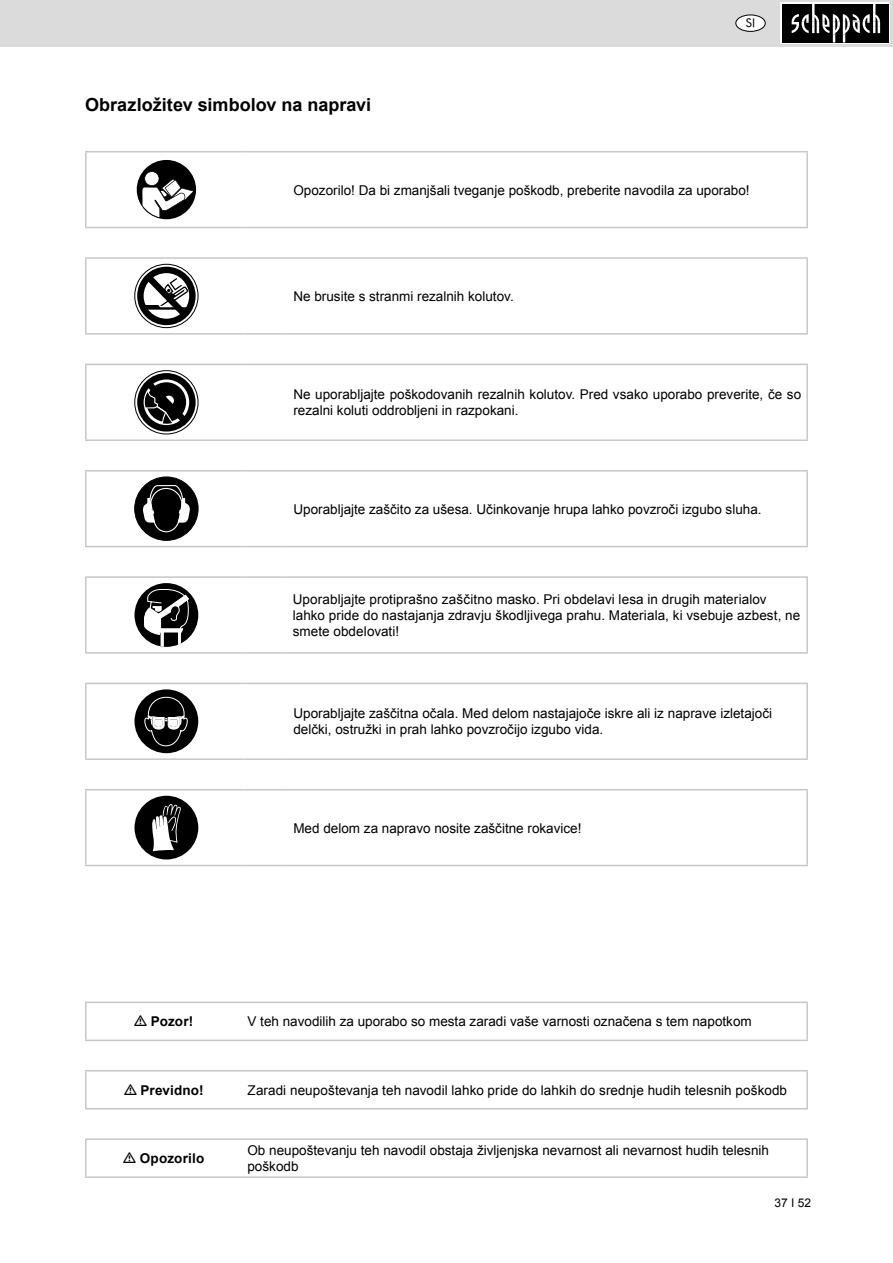
<style>
.page{position:relative;width:893px;height:1263px;background:#fff}
.page>*{position:absolute;margin:0;border:0;box-sizing:border-box;transform-origin:0 0}
.Tabelle_Spalte_1{font:700 18px "Arial";color:#000}
.Übersetzungshinweise{font:13.5px/16.2px "Arial";color:#000}
.Übersetzungshinweise-2{font:700 13.5px "Arial";letter-spacing:.01em;color:#000}
.t1{font:12px "Arial";color:#000}
.t2{font:12px "Futura Book BT";color:#000}
</style>
<div class="page">
<div style="left:0;top:0;width:893px;height:46px;background:#dbdbdb"></div>
<div style="left:780px;top:2px;width:110px;height:42px;background:linear-gradient(to right,#040404,#060606)"></div>
<div style="left:782px;top:4px;width:106px;height:38px;background:#000"></div>
<svg style="left:792px;top:4px;width:88px;height:38px"></svg>
<svg style="left:87px;top:152px;width:719px;height:75px"></svg>
<hr style="left:85px;top:151px;width:159px;height:1px;background:#c7c7c7">
<hr style="left:85px;top:152px;width:2px;height:75px;background:#c7c7c7">
<hr style="left:244px;top:151px;width:41px;height:1px;background:#c7c7c7">
<hr style="left:285px;top:151px;width:523px;height:1px;background:#c7c7c7">
<hr style="left:806px;top:152px;width:2px;height:75px;background:#c7c7c7">
<hr style="left:85px;top:227px;width:159px;height:1px;background:#c7c7c7">
<hr style="left:244px;top:227px;width:41px;height:1px;background:#c7c7c7">
<hr style="left:285px;top:227px;width:523px;height:1px;background:#c7c7c7">
<svg style="left:134px;top:158px;width:64px;height:63px"></svg>
<hr style="left:85px;top:257px;width:159px;height:2px;background:#c7c7c7">
<hr style="left:85px;top:259px;width:2px;height:74px;background:#c7c7c7">
<hr style="left:244px;top:257px;width:41px;height:2px;background:#c7c7c7">
<hr style="left:285px;top:257px;width:523px;height:2px;background:#c7c7c7">
<hr style="left:806px;top:259px;width:2px;height:74px;background:#c7c7c7">
<hr style="left:85px;top:333px;width:159px;height:2px;background:#c7c7c7">
<hr style="left:244px;top:333px;width:41px;height:2px;background:#c7c7c7">
<hr style="left:285px;top:333px;width:523px;height:2px;background:#c7c7c7">
<svg style="left:134px;top:263px;width:65px;height:65px"></svg>
<hr style="left:85px;top:364px;width:159px;height:1px;background:#c7c7c7">
<hr style="left:85px;top:365px;width:2px;height:74px;background:#c7c7c7">
<hr style="left:244px;top:364px;width:41px;height:1px;background:#c7c7c7">
<hr style="left:285px;top:364px;width:523px;height:1px;background:#c7c7c7">
<hr style="left:806px;top:365px;width:2px;height:74px;background:#c7c7c7">
<hr style="left:85px;top:439px;width:159px;height:2px;background:#c7c7c7">
<hr style="left:244px;top:439px;width:41px;height:2px;background:#c7c7c7">
<hr style="left:285px;top:439px;width:523px;height:2px;background:#c7c7c7">
<svg style="left:134px;top:370px;width:65px;height:65px"></svg>
<svg style="left:87px;top:471px;width:719px;height:75px"></svg>
<hr style="left:85px;top:470px;width:159px;height:1px;background:#c7c7c7">
<hr style="left:85px;top:471px;width:2px;height:75px;background:#c7c7c7">
<hr style="left:244px;top:470px;width:41px;height:1px;background:#c7c7c7">
<hr style="left:285px;top:470px;width:523px;height:1px;background:#c7c7c7">
<hr style="left:806px;top:471px;width:2px;height:75px;background:#c7c7c7">
<hr style="left:85px;top:546px;width:159px;height:1px;background:#c7c7c7">
<hr style="left:244px;top:546px;width:41px;height:1px;background:#c7c7c7">
<hr style="left:285px;top:546px;width:523px;height:1px;background:#c7c7c7">
<div style="left:135px;top:477px;width:63px;height:63px;background:#000;border-radius:50%"></div>
<div style="left:135px;top:477px;width:63px;height:63px;border:1px solid #000;border-radius:50%"></div>
<svg style="left:143px;top:482px;width:47px;height:51px"></svg>
<hr style="left:85px;top:576px;width:159px;height:2px;background:#c7c7c7">
<hr style="left:85px;top:578px;width:2px;height:74px;background:#c7c7c7">
<hr style="left:244px;top:576px;width:40px;height:2px;background:#c7c7c7">
<hr style="left:284px;top:576px;width:524px;height:2px;background:#c7c7c7">
<hr style="left:806px;top:578px;width:2px;height:74px;background:#c7c7c7">
<hr style="left:85px;top:652px;width:159px;height:2px;background:#c7c7c7">
<hr style="left:244px;top:652px;width:40px;height:2px;background:#c7c7c7">
<hr style="left:284px;top:652px;width:524px;height:2px;background:#c7c7c7">
<div style="left:135px;top:583px;width:63px;height:64px;background:#000;border-radius:50%"></div>
<svg style="left:144px;top:589px;width:47px;height:58px"></svg>
<svg style="left:87px;top:790px;width:719px;height:75px"></svg>
<hr style="left:85px;top:789px;width:159px;height:1px;background:#c7c7c7">
<hr style="left:85px;top:790px;width:2px;height:75px;background:#c7c7c7">
<hr style="left:244px;top:789px;width:41px;height:1px;background:#c7c7c7">
<hr style="left:285px;top:789px;width:523px;height:1px;background:#c7c7c7">
<hr style="left:806px;top:790px;width:2px;height:75px;background:#c7c7c7">
<hr style="left:85px;top:865px;width:159px;height:1px;background:#c7c7c7">
<hr style="left:244px;top:865px;width:41px;height:1px;background:#c7c7c7">
<hr style="left:285px;top:865px;width:523px;height:1px;background:#c7c7c7">
<div style="left:135px;top:796px;width:63px;height:63px;background:#000;border-radius:50%"></div>
<svg style="left:152px;top:804px;width:29px;height:47px"></svg>
<hr style="left:85px;top:683px;width:159px;height:1px;background:#c7c7c7">
<hr style="left:85px;top:684px;width:2px;height:74px;background:#c7c7c7">
<hr style="left:244px;top:683px;width:41px;height:1px;background:#c7c7c7">
<hr style="left:285px;top:683px;width:523px;height:1px;background:#c7c7c7">
<hr style="left:806px;top:684px;width:2px;height:74px;background:#c7c7c7">
<hr style="left:85px;top:758px;width:159px;height:2px;background:#c7c7c7">
<hr style="left:244px;top:758px;width:41px;height:2px;background:#c7c7c7">
<hr style="left:285px;top:758px;width:523px;height:2px;background:#c7c7c7">
<div style="left:135px;top:689px;width:63px;height:64px;background:#000;border-radius:50%"></div>
<svg style="left:142px;top:689px;width:48px;height:57px"></svg>
<hr style="left:85px;top:1001px;width:154px;height:2px;background:#c7c7c7">
<hr style="left:85px;top:1003px;width:2px;height:36px;background:#c7c7c7">
<hr style="left:239px;top:1001px;width:569px;height:2px;background:#c7c7c7">
<hr style="left:806px;top:1003px;width:2px;height:36px;background:#c7c7c7">
<hr style="left:85px;top:1039px;width:154px;height:2px;background:#c7c7c7">
<hr style="left:239px;top:1039px;width:569px;height:2px;background:#c7c7c7">
<hr style="left:85px;top:1070px;width:154px;height:1px;background:#c7c7c7">
<hr style="left:85px;top:1071px;width:2px;height:37px;background:#c7c7c7">
<hr style="left:239px;top:1070px;width:569px;height:1px;background:#c7c7c7">
<hr style="left:806px;top:1071px;width:2px;height:37px;background:#c7c7c7">
<hr style="left:85px;top:1108px;width:154px;height:1px;background:#c7c7c7">
<hr style="left:239px;top:1108px;width:569px;height:1px;background:#c7c7c7">
<hr style="left:85px;top:1138px;width:154px;height:2px;background:#c7c7c7">
<hr style="left:85px;top:1140px;width:2px;height:36px;background:#c7c7c7">
<hr style="left:239px;top:1138px;width:569px;height:2px;background:#c7c7c7">
<hr style="left:806px;top:1140px;width:2px;height:36px;background:#c7c7c7">
<hr style="left:85px;top:1176px;width:154px;height:2px;background:#c7c7c7">
<hr style="left:239px;top:1176px;width:569px;height:2px;background:#c7c7c7">
<div style="left:736px;top:15px;width:29px;height:16px;background:#fff;border-radius:50%"></div>
<div style="left:735px;top:15px;width:31px;height:17px;border:1px solid #000;border-radius:50%"></div>
<svg style="left:86px;top:1003px;width:721px;height:37px"></svg>
<svg style="left:86px;top:1071px;width:721px;height:37px"></svg>
<svg style="left:86px;top:1140px;width:721px;height:37px"></svg>
<p class="Tabelle_Spalte_1" style="left:85px;top:93px;width:288px">Obrazložitev simbolov na napravi</p>
<p class="t2" style="left:746px;top:15px;width:11px">SI</p>
<p class="Übersetzungshinweise" style="left:293px;top:182px;width:458px">Opozorilo! Da bi zmanjšali tveganje poškodb, preberite navodila za uporabo!</p>
<p class="Übersetzungshinweise" style="left:293px;top:288px;width:222px">Ne brusite s stranmi rezalnih kolutov.</p>
<p class="Übersetzungshinweise" style="left:293px;top:386px;width:509px">Ne uporabljajte poškodovanih rezalnih kolutov. Pred vsako uporabo preverite, če so rezalni koluti oddrobljeni in razpokani.</p>
<p class="Übersetzungshinweise" style="left:293px;top:501px;width:470px">Uporabljajte zaščito za ušesa. Učinkovanje hrupa lahko povzroči izgubo sluha.</p>
<p class="Übersetzungshinweise" style="left:293px;top:591px;width:509px">Uporabljajte protiprašno zaščitno masko. Pri obdelavi lesa in drugih materialov lahko pride do nastajanja zdravju škodljivega prahu. Materiala, ki vsebuje azbest, ne smete obdelovati!</p>
<p class="Übersetzungshinweise" style="left:293px;top:705px;width:480px">Uporabljajte zaščitna očala. Med delom nastajajoče iskre ali iz naprave izletajoči delčki, ostružki in prah lahko povzročijo izgubo vida.</p>
<p class="Übersetzungshinweise" style="left:293px;top:820px;width:290px">Med delom za napravo nosite zaščitne rokavice!</p>
<p class="Übersetzungshinweise-2" style="left:151px;top:1012px;width:44px">Pozor!</p>
<p class="Übersetzungshinweise" style="left:247px;top:1013px;width:506px">V teh navodilih za uporabo so mesta zaradi vaše varnosti označena s tem napotkom</p>
<p class="Übersetzungshinweise-2" style="left:141px;top:1081px;width:64px">Previdno!</p>
<p class="Übersetzungshinweise" style="left:247px;top:1082px;width:541px">Zaradi neupoštevanja teh navodil lahko pride do lahkih do srednje hudih telesnih poškodb</p>
<p class="Übersetzungshinweise-2" style="left:140px;top:1149px;width:66px">Opozorilo</p>
<p class="Übersetzungshinweise" style="left:247px;top:1142px;width:523px">Ob neupoštevanju teh navodil obstaja življenjska nevarnost ali nevarnost hudih telesnih poškodb</p>
<p class="t1" style="left:774px;top:1194px;width:38px">37 І 52</p>
</div>
